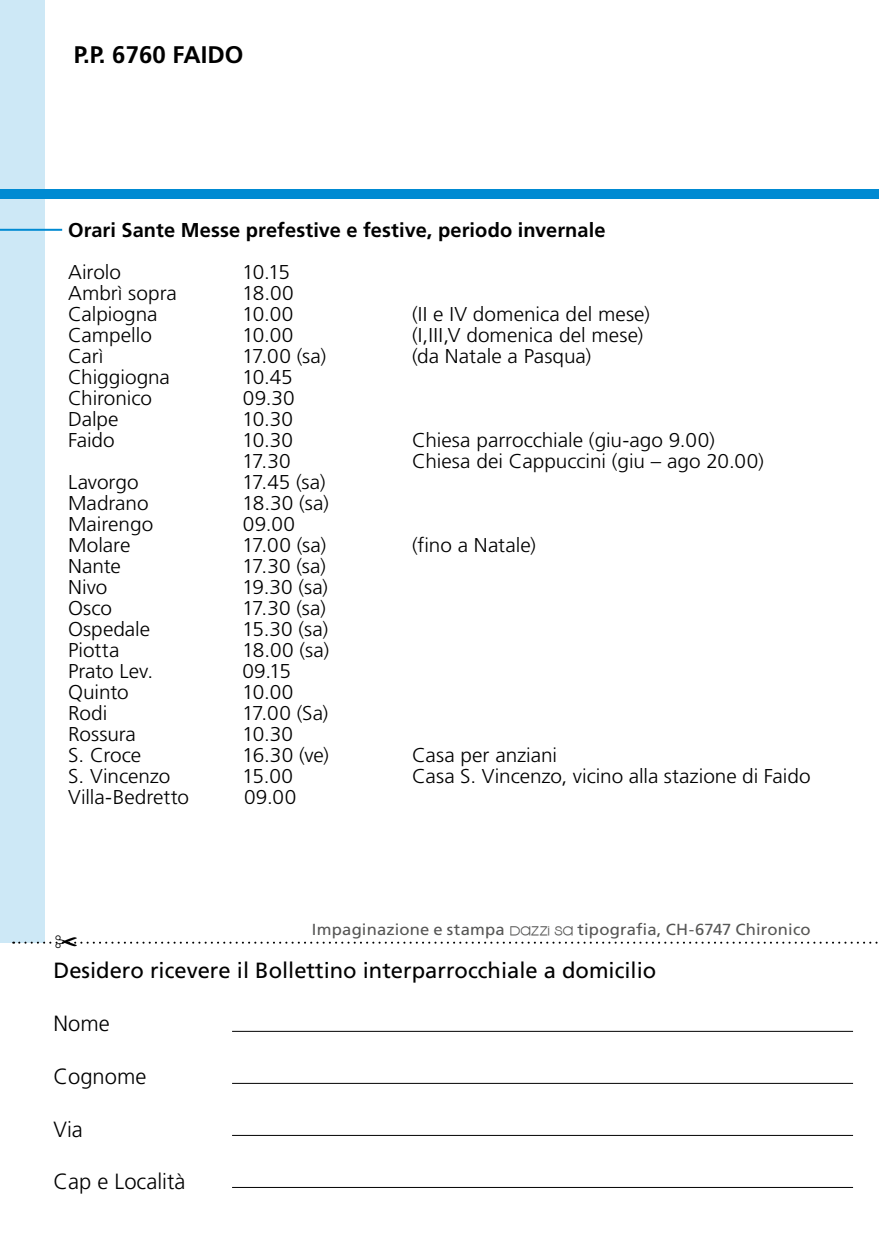
<style>
.page{position:relative;width:879px;height:1248px;background:#fff}
.page>*{position:absolute;margin:0;border:0;box-sizing:border-box;transform-origin:0 0}
.t1{font:700 24px "Frutiger";color:#000}
.t2{font:22px "Frutiger";color:#000}
.t3{font:300 22px "Frutiger";color:#000}
.t4{font:300 20px "Frutiger";color:#000;scale:1.04 1}
.t5{font:700 20px "Frutiger";letter-spacing:.005em;color:#000}
.t6{font:16px "Frutiger CE";letter-spacing:.01em;color:#565655;scale:1.04 1}
.s1{font-family:"Kravitz Thermal"}
</style>
<div class="page">
<div style="left:0;top:0;width:45px;height:942px;background:#cde8f6"></div>
<hr style="left:232px;top:1030px;width:621px;height:1px;background:#000">
<hr style="left:232px;top:1082px;width:621px;height:1px;background:#000">
<hr style="left:232px;top:1134px;width:621px;height:1px;background:#000">
<hr style="left:232px;top:1186px;width:621px;height:1px;background:#000">
<div style="left:0;top:189px;width:879px;height:9px;background:#008ad2"></div>
<hr style="left:0;top:229px;width:62px;height:2px;background:#008ad2">
<svg style="left:13px;top:941px;width:865px;height:3px"></svg>
<p class="t1" style="left:74px;top:41px;width:171px">P.P. 6760 FAIDO</p>
<p class="t5" style="left:68px;top:218px;width:539px">Orari Sante Messe prefestive e festive, periodo invernale</p>
<p class="t4" style="left:68px;top:260px;width:53px">Airolo</p>
<p class="t4" style="left:242px;top:260px;width:47px">10.15</p>
<p class="t4" style="left:68px;top:281px;width:106px">Ambrì sopra</p>
<p class="t4" style="left:242px;top:281px;width:51px">18.00</p>
<p class="t4" style="left:68px;top:302px;width:88px">Calpiogna</p>
<p class="t4" style="left:242px;top:302px;width:51px">10.00</p>
<p class="t4" style="left:412px;top:302px;width:230px">(II e IV domenica del mese)</p>
<p class="t4" style="left:68px;top:323px;width:82px">Campello</p>
<p class="t4" style="left:242px;top:323px;width:51px">10.00</p>
<p class="t4" style="left:412px;top:323px;width:224px">(I,III,V domenica del mese)</p>
<p class="t4" style="left:68px;top:344px;width:36px">Carì</p>
<p class="t4" style="left:242px;top:344px;width:82px">17.00 (sa)</p>
<p class="t4" style="left:412px;top:344px;width:174px">(da Natale a Pasqua)</p>
<p class="t4" style="left:68px;top:365px;width:100px">Chiggiogna</p>
<p class="t4" style="left:242px;top:365px;width:50px">10.45</p>
<p class="t4" style="left:68px;top:386px;width:82px">Chironico</p>
<p class="t4" style="left:243px;top:386px;width:51px">09.30</p>
<p class="t4" style="left:68px;top:407px;width:50px">Dalpe</p>
<p class="t4" style="left:242px;top:407px;width:51px">10.30</p>
<p class="t4" style="left:68px;top:428px;width:47px">Faido</p>
<p class="t4" style="left:242px;top:428px;width:51px">10.30</p>
<p class="t4" style="left:412px;top:428px;width:292px">Chiesa parrocchiale (giu-ago 9.00)</p>
<p class="t4" style="left:242px;top:449px;width:48px">17.30</p>
<p class="t4" style="left:412px;top:449px;width:340px">Chiesa dei Cappuccini (giu – ago 20.00)</p>
<p class="t4" style="left:68px;top:470px;width:69px">Lavorgo</p>
<p class="t4" style="left:242px;top:470px;width:82px">17.45 (sa)</p>
<p class="t4" style="left:68px;top:491px;width:79px">Madrano</p>
<p class="t4" style="left:242px;top:491px;width:85px">18.30 (sa)</p>
<p class="t4" style="left:68px;top:512px;width:83px">Mairengo</p>
<p class="t4" style="left:243px;top:512px;width:52px">09.00</p>
<p class="t4" style="left:68px;top:533px;width:61px">Molare</p>
<p class="t4" style="left:242px;top:533px;width:82px">17.00 (sa)</p>
<p class="t4" style="left:412px;top:533px;width:121px">(fino a Natale)</p>
<p class="t4" style="left:68px;top:554px;width:52px">Nante</p>
<p class="t4" style="left:242px;top:554px;width:82px">17.30 (sa)</p>
<p class="t4" style="left:68px;top:575px;width:39px">Nivo</p>
<p class="t4" style="left:242px;top:575px;width:84px">19.30 (sa)</p>
<p class="t4" style="left:68px;top:596px;width:44px">Osco</p>
<p class="t4" style="left:242px;top:596px;width:82px">17.30 (sa)</p>
<p class="t4" style="left:68px;top:617px;width:81px">Ospedale</p>
<p class="t4" style="left:242px;top:617px;width:84px">15.30 (sa)</p>
<p class="t4" style="left:68px;top:638px;width:51px">Piotta</p>
<p class="t4" style="left:242px;top:638px;width:85px">18.00 (sa)</p>
<p class="t4" style="left:68px;top:659px;width:83px">Prato Lev.</p>
<p class="t4" style="left:242px;top:659px;width:48px">09.15</p>
<p class="t4" style="left:68px;top:680px;width:60px">Quinto</p>
<p class="t4" style="left:242px;top:680px;width:51px">10.00</p>
<p class="t4" style="left:68px;top:701px;width:39px">Rodi</p>
<p class="t4" style="left:242px;top:701px;width:85px">17.00 (Sa)</p>
<p class="t4" style="left:68px;top:722px;width:67px">Rossura</p>
<p class="t4" style="left:242px;top:722px;width:51px">10.30</p>
<p class="t4" style="left:68px;top:743px;width:72px">S. Croce</p>
<p class="t4" style="left:242px;top:743px;width:85px">16.30 (ve)</p>
<p class="t4" style="left:412px;top:743px;width:141px">Casa per anziani</p>
<p class="t4" style="left:68px;top:764px;width:100px">S. Vincenzo</p>
<p class="t4" style="left:242px;top:764px;width:50px">15.00</p>
<p class="t4" style="left:412px;top:764px;width:385px">Casa S. Vincenzo, vicino alla stazione di Faido</p>
<p class="t4" style="left:68px;top:785px;width:118px">Villa-Bedretto</p>
<p class="t4" style="left:244px;top:785px;width:52px">09.00</p>
<p class="t6" style="left:312px;top:920px;width:481px">Impaginazione e stampa <span class="s1">Dazzi sa</span> tipografia, CH-6747 Chironico</p>
<p class="t2" style="left:53px;top:957px;width:604px">Desidero ricevere il Bollettino interparrocchiale a domicilio</p>
<p class="t3" style="left:53px;top:1010px;width:58px">Nome</p>
<p class="t3" style="left:53px;top:1063px;width:94px">Cognome</p>
<p class="t3" style="left:53px;top:1116px;width:31px">Via</p>
<p class="t3" style="left:53px;top:1169px;width:133px">Cap e Località</p>
</div>
